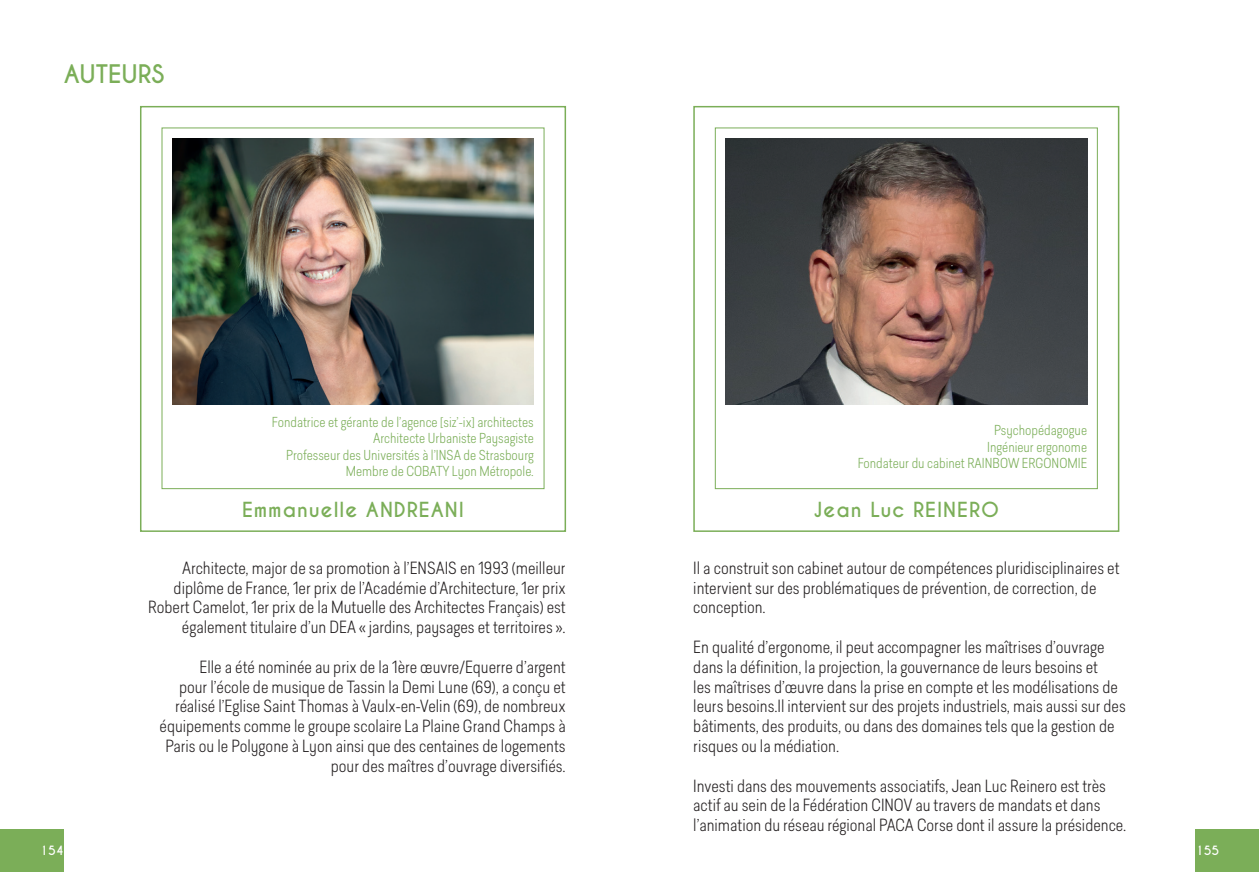
<style>
.page{position:relative;width:1259px;height:893px;background:#fff}
.page>*{position:absolute;margin:0;border:0;box-sizing:border-box;transform-origin:0 0}
.t1{font:700 24px "Caviar Dreams";color:#7bae58}
.t2{font:700 19.5px "Caviar Dreams";letter-spacing:.05em;color:#7bae58}
.t3{font:300 16.5px/19.8px "Predige";color:#231f20}
.t4{font:300 13.5px/16.2px "Predige";color:#7bae58;text-align:right}
.t5{font:700 12px "Caviar Dreams";color:#fff}
</style>
<div class="page">
<div style="left:0;top:829px;width:64px;height:43px;background:#7bae58"></div>
<div style="left:1195px;top:829px;width:64px;height:43px;background:#7bae58"></div>
<div style="left:715px;top:128px;width:382px;height:361px;border:1px solid #7bae58"></div>
<div style="left:140px;top:106px;width:426px;height:426px;border:2px solid #7bae58"></div>
<div style="left:693px;top:106px;width:426px;height:426px;border:2px solid #7bae58"></div>
<img style="left:172px;top:138px;width:362px;height:267px">
<img style="left:725px;top:138px;width:362px;height:267px">
<h1 class="t1" style="left:64px;top:59px;width:102px">AUTEURS</h1>
<p class="t4" style="left:272px;top:414px;width:263px">Fondatrice et gérante de l’agence [siz’-ix] architectes Architecte Urbaniste Paysagiste<br>Professeur des Universités à l’INSA de Strasbourg Membre de COBATY Lyon Métropole.</p>
<p class="t4" style="left:857px;top:422px;width:231px">Psychopédagogue<br>Ingénieur ergonome<br>Fondateur du cabinet RAINBOW ERGONOMIE</p>
<p class="t2" style="left:242px;top:498px;width:223px">Emmanuelle ANDREANI</p>
<p class="t2" style="left:813px;top:498px;width:187px">Jean Luc REINERO</p>
<p class="t3" style="left:148px;top:557px;width:419px;text-align:right">Architecte, major de sa promotion à l’ENSAIS en 1993 (meilleur diplôme de France, 1er prix de l’Académie d’Architecture, 1er prix Robert Camelot, 1er prix de la Mutuelle des Architectes Français) est également titulaire d’un DEA « jardins, paysages et territoires ».</p>
<p class="t3" style="left:159px;top:656px;width:408px;text-align:right">Elle a été nominée au prix de la 1ère œuvre/Equerre d’argent<br>pour l’école de musique de Tassin la Demi Lune (69), a conçu et réalisé l’Eglise Saint Thomas à Vaulx-en-Velin (69), de nombreux équipements comme le groupe scolaire La Plaine Grand Champs à Paris ou le Polygone à Lyon ainsi que des centaines de logements pour des maîtres d’ouvrage diversifiés.</p>
<p class="t3" style="left:693px;top:557px;width:428px">Il a construit son cabinet autour de compétences pluridisciplinaires et intervient sur des problématiques de prévention, de correction, de conception.</p>
<p class="t3" style="left:693px;top:637px;width:434px">En qualité d’ergonome, il peut accompagner les maîtrises d’ouvrage dans la définition, la projection, la gouvernance de leurs besoins et<br>les maîtrises d’œuvre dans la prise en compte et les modélisations de leurs besoins.Il intervient sur des projets industriels, mais aussi sur des bâtiments, des produits, ou dans des domaines tels que la gestion de risques ou la médiation.</p>
<p class="t3" style="left:693px;top:775px;width:434px">Investi dans des mouvements associatifs, Jean Luc Reinero est très actif au sein de la Fédération CINOV au travers de mandats et dans l’animation du réseau régional PACA Corse dont il assure la présidence.</p>
<p class="t5" style="left:40px;top:843px;width:25px">154</p>
<p class="t5" style="left:1195px;top:843px;width:25px">155</p>
</div>
